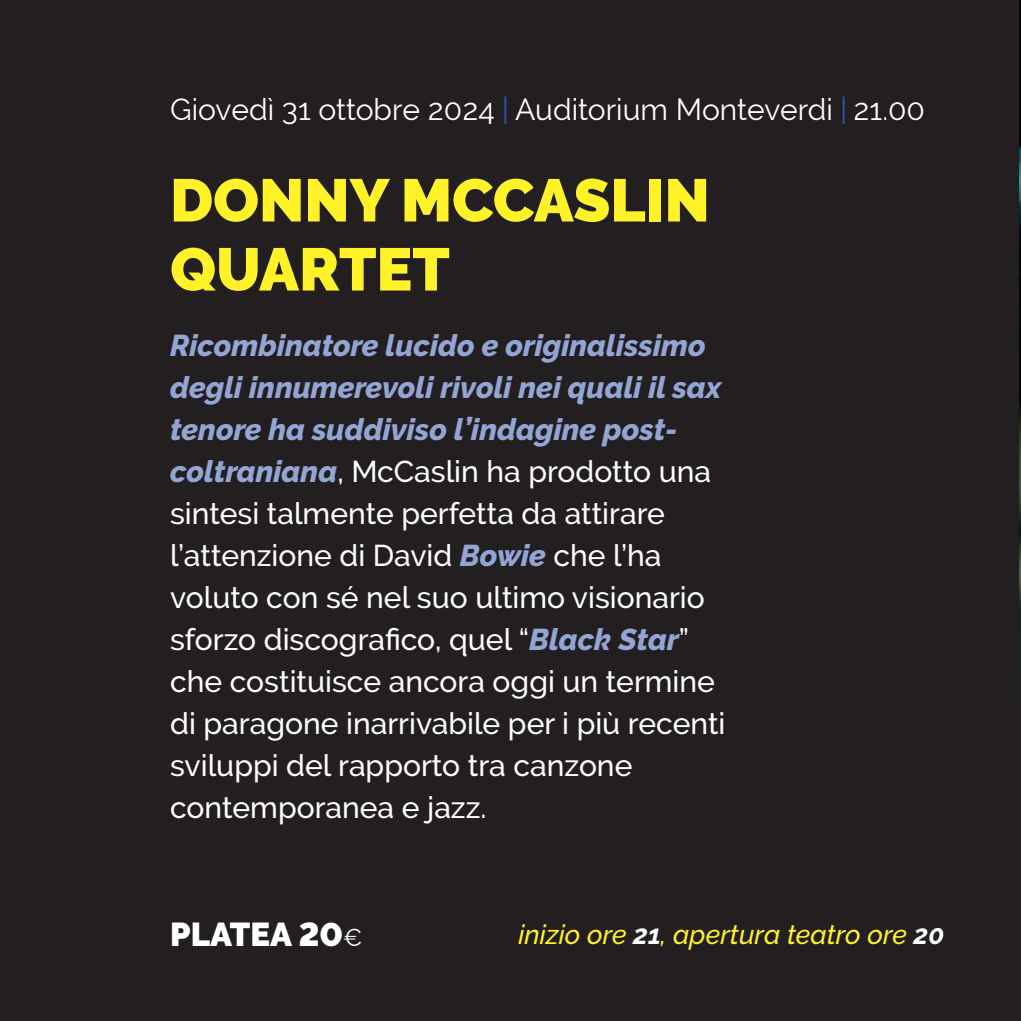
<style>
.page{position:relative;width:1021px;height:1021px;background:#fff}
.page>*{position:absolute;margin:0;border:0;box-sizing:border-box;transform-origin:0 0}
.t1{font:900 60px/69px "Raleway";color:#fff229}
.t2{font:900 33px "Raleway";color:#fff}
.t3{font:500 30px/42px "Raleway";color:#fff}
.t4{font:30px "Raleway";color:#fff}
.t5{font:italic 500 27px "Raleway";color:#fff229}
.s1{color:#275caa}
.s2{font-weight:800;font-style:italic;color:#92a5d4}
.s3{font-weight:400;font-size:24px}
.s4{font-weight:700;color:#fff}
</style>
<div class="page">
<div style="left:0;top:0;width:1019px;height:1020px;background:#231f20"></div>
<hr style="left:1019px;top:0;width:1px;height:1020px;background:#231f20">
<img style="left:1019px;top:0;width:1px;height:638px">
<p class="t4" style="left:170px;top:92px;width:756px">Giovedì 31 ottobre 2024 <span class="s1">|</span> Auditorium Monteverdi <span class="s1">|</span> 21.00</p>
<p class="t1" style="left:170px;top:166px;width:541px">DONNY MCCASLIN<br>QUARTET</p>
<p class="t3" style="left:170px;top:324px;width:557px"><span class="s2">Ricombinatore lucido e originalissimo degli innumerevoli rivoli nei quali il sax tenore ha suddiviso l’indagine post&shy;coltraniana</span>, McCaslin ha prodotto una sintesi talmente perfetta da attirare l’attenzione di David <span class="s2">Bowie</span> che l’ha voluto con sé nel suo ultimo visionario sforzo discografico, quel “<span class="s2">Black Star</span>” che costituisce ancora oggi un termine di paragone inarrivabile per i più recenti sviluppi del rapporto tra canzone contemporanea e jazz.</p>
<p class="t2" style="left:170px;top:914px;width:194px">PLATEA 20<span class="s3">€</span></p>
<p class="t5" style="left:518px;top:919px;width:427px">inizio ore <span class="s4">21</span>, apertura teatro ore <span class="s4">20</span></p>
</div>
